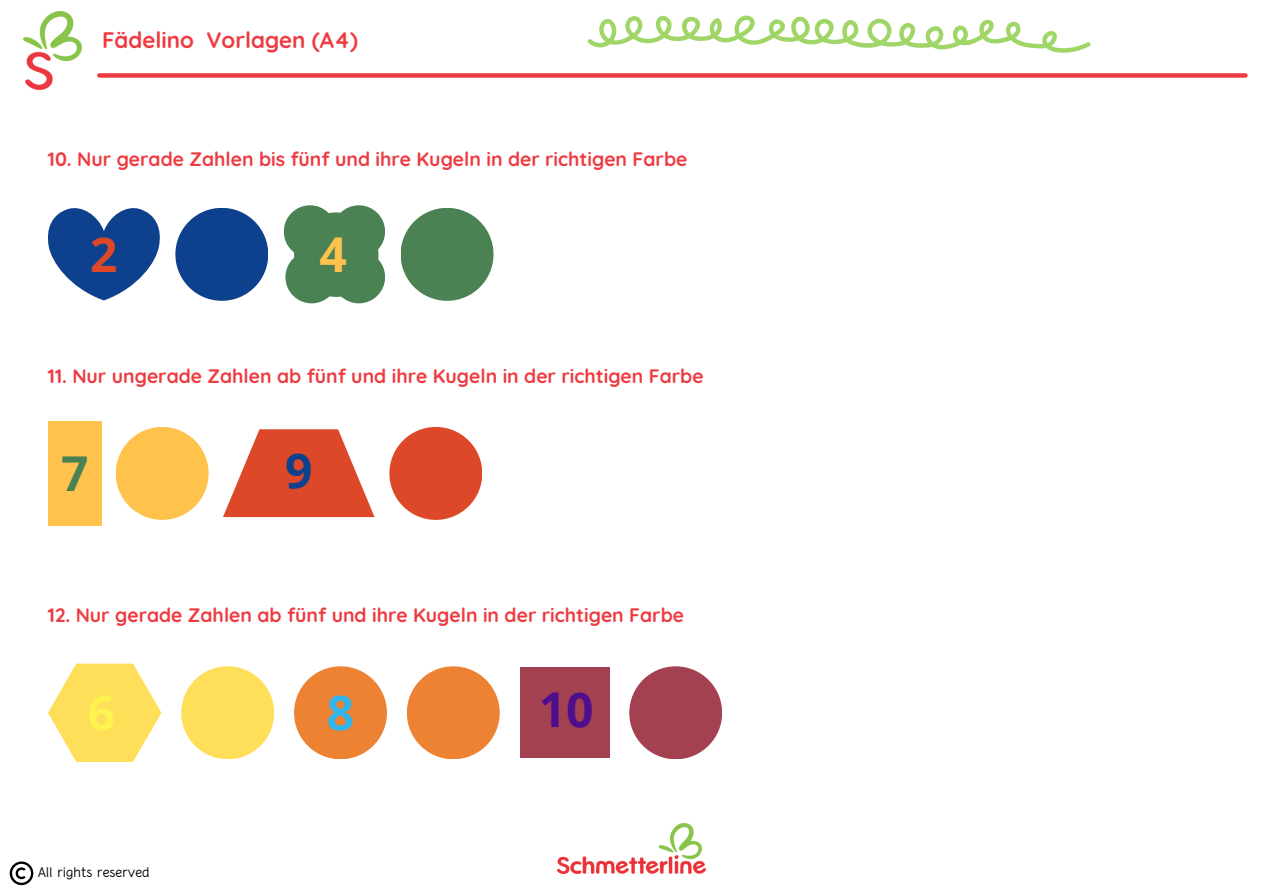
<style>
.page{position:relative;width:1263px;height:894px;background:#fff}
.page>*{position:absolute;margin:0;border:0;box-sizing:border-box;transform-origin:0 0}
.t1{font:700 48px "Open Sans";color:#4e0e8d}
.t2{font:700 48px "Open Sans";color:#dd4928}
.t3{font:700 48px "Open Sans";color:#ffc34d}
.t4{font:700 48px "Open Sans";color:#4a8253}
.t5{font:700 48px "Open Sans";color:#0e418d}
.t6{font:700 48px "Open Sans";color:#fff34f}
.t7{font:700 48px "Open Sans";color:#32b4ec}
.t8{font:700 22.35px "Quicksand";color:#ed3b41}
.t9{font:700 19.35px "Quicksand";color:#ed3b41}
.t10{font:12.15px "Crusoe Text";color:#000}
</style>
<div class="page">
<div style="left:99px;top:73px;width:1146px;height:5px;background:#ed3b41"></div>
<svg style="left:588px;top:16px;width:503px;height:37px"></svg>
<svg style="left:10px;top:861px;width:23px;height:23px"></svg>
<svg style="left:48px;top:208px;width:112px;height:92px"></svg>
<div style="left:175px;top:208px;width:93px;height:93px;background:#0e418d;border-radius:50%"></div>
<div style="left:294px;top:212px;width:84px;height:85px;background:#4a8253;border-radius:50%"></div>
<div style="left:333px;top:205px;width:52px;height:53px;background:#4a8253;border-radius:50%"></div>
<div style="left:284px;top:205px;width:52px;height:53px;background:#4a8253;border-radius:50%"></div>
<div style="left:285px;top:251px;width:53px;height:52px;background:#4a8253;border-radius:50%"></div>
<div style="left:333px;top:251px;width:52px;height:52px;background:#4a8253;border-radius:50%"></div>
<div style="left:401px;top:208px;width:92px;height:93px;background:#4a8253;border-radius:50%"></div>
<div style="left:116px;top:427px;width:93px;height:92px;background:#ffc34d;border-radius:50%"></div>
<div style="left:48px;top:421px;width:53px;height:104px;background:#ffc34d"></div>
<div style="left:389px;top:427px;width:93px;height:92px;background:#dd4928;border-radius:50%"></div>
<svg style="left:223px;top:429px;width:152px;height:88px"></svg>
<div style="left:181px;top:666px;width:93px;height:93px;background:#ffde59;border-radius:50%"></div>
<svg style="left:48px;top:663px;width:113px;height:98px"></svg>
<div style="left:407px;top:666px;width:93px;height:93px;background:#ec8232;border-radius:50%"></div>
<div style="left:294px;top:666px;width:93px;height:93px;background:#ec8232;border-radius:50%"></div>
<div style="left:629px;top:666px;width:93px;height:93px;background:#a34151;border-radius:50%"></div>
<div style="left:520px;top:667px;width:89px;height:90px;background:#a34151"></div>
<img style="left:23px;top:11px;width:59px;height:78px">
<img style="left:558px;top:823px;width:147px;height:49px">
<p class="t8" style="left:102px;top:26px;width:257px">Fädelino Vorlagen (A4)</p>
<p class="t9" style="left:48px;top:147px;width:641px">10. Nur gerade Zahlen bis fünf und ihre Kugeln in der richtigen Farbe</p>
<p class="t2" style="left:90px;top:220px;width:29px">2</p>
<p class="t3" style="left:319px;top:220px;width:29px">4</p>
<p class="t9" style="left:48px;top:363px;width:657px">11. Nur ungerade Zahlen ab fünf und ihre Kugeln in der richtigen Farbe</p>
<p class="t4" style="left:61px;top:439px;width:29px">7</p>
<p class="t5" style="left:285px;top:436px;width:29px">9</p>
<p class="t9" style="left:48px;top:602px;width:638px">12. Nur gerade Zahlen ab fünf und ihre Kugeln in der richtigen Farbe</p>
<p class="t6" style="left:88px;top:678px;width:29px">6</p>
<p class="t7" style="left:327px;top:678px;width:29px">8</p>
<p class="t1" style="left:539px;top:675px;width:56px">10</p>
<p class="t10" style="left:38px;top:863px;width:113px">All rights reserved</p>
</div>
